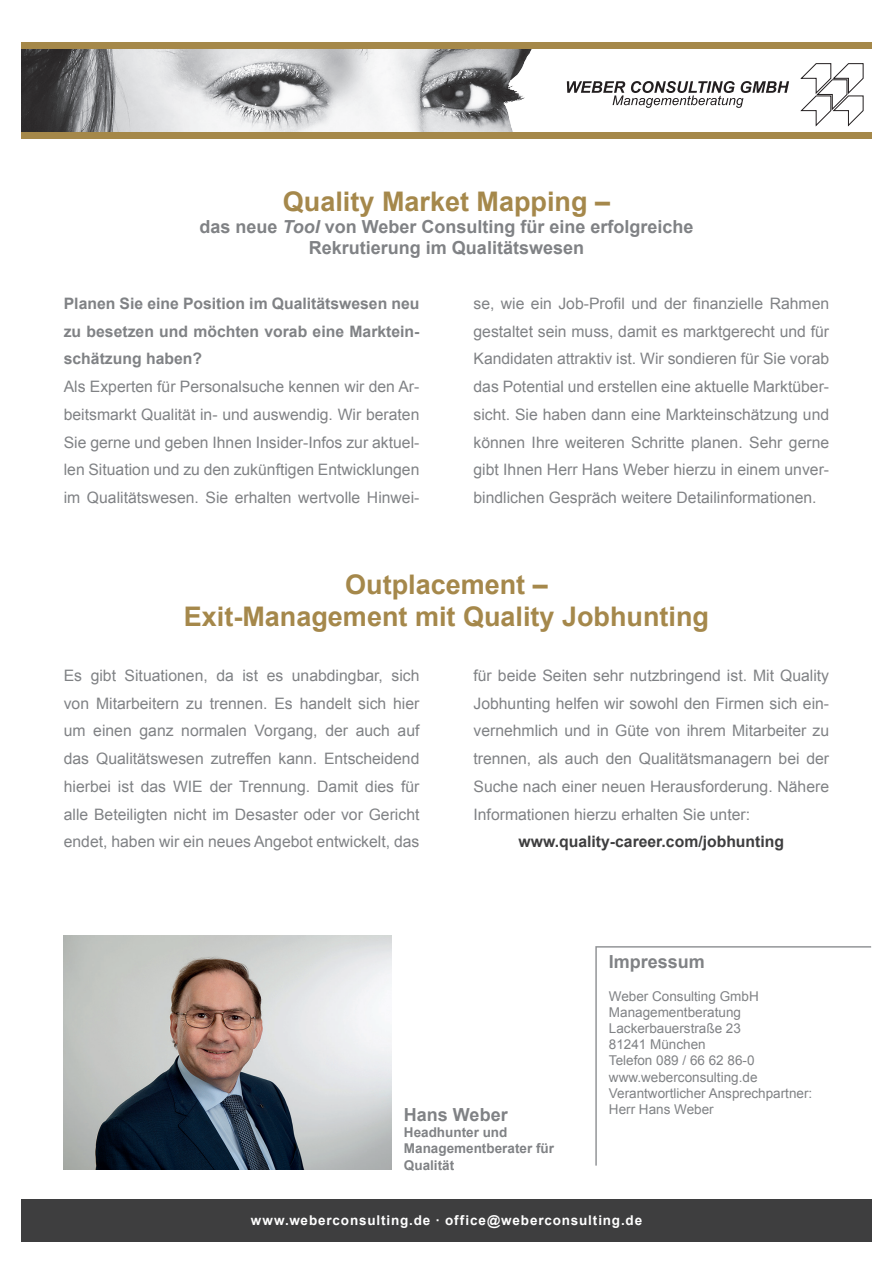
<style>
.page{position:relative;width:893px;height:1263px;background:#fff}
.page>*{position:absolute;margin:0;border:0;box-sizing:border-box;transform-origin:0 0}
.t1{font:700 27px/32.4px "Arial";color:#a5884b;text-align:center}
.t2{font:700 18px/21.6px "Arial";color:#808285;text-align:center}
.t3{font:15.75px/27.8px "Arial";color:#808285;text-align:justify}
.t4{font:700 15.75px/27.8px "Arial";color:#808285;text-align:justify}
.t5{font:700 15.75px "Arial";color:#3e3e3f}
.t6{font:13.5px/16.2px "Arial";color:#808285}
.t7{font:700 13.5px "Arial";letter-spacing:.065em;color:#fff}
.t8{font:700 13.5px/16.2px "Arial";color:#808285}
.s1{font-style:italic}
</style>
<div class="page">
<img style="left:21px;top:49px;width:546px;height:83px">
<div style="left:21px;top:1199px;width:851px;height:43px;background:#3e3e3f"></div>
<div style="left:21px;top:43px;width:851px;height:6px;background:#a58849"></div>
<div style="left:21px;top:132px;width:851px;height:6px;background:#a58849"></div>
<svg style="left:595px;top:946px;width:277px;height:220px"></svg>
<svg style="left:567px;top:81px;width:222px;height:27px"></svg>
<svg style="left:800px;top:63px;width:63px;height:63px"></svg>
<img style="left:64px;top:935px;width:327px;height:234px">
<h1 class="t1" style="left:283px;top:186px;width:329px">Quality Market Mapping –</h1>
<p class="t2" style="left:199px;top:216px;width:496px">das neue <span class="s1">Tool</span> von Weber Consulting für eine erfolgreiche<br>Rekrutierung im Qualitätswesen</p>
<p class="t4" style="left:64px;top:290px;width:357px">Planen Sie eine Position im Qualitätswesen neu zu besetzen und möchten vorab eine Marktein&shy;schätzung haben?</p>
<p class="t3" style="left:64px;top:373px;width:357px">Als Experten für Personalsuche kennen wir den Ar&shy;beitsmarkt Qualität in- und auswendig. Wir beraten Sie gerne und geben Ihnen Insider-Infos zur aktuel&shy;len Situation und zu den zukünftigen Entwicklungen im Qualitätswesen. Sie erhalten wertvolle Hinwei-</p>
<p class="t3" style="left:473px;top:289px;width:357px">se, wie ein Job-Profil und der finanzielle Rahmen gestaltet sein muss, damit es marktgerecht und für Kandidaten attraktiv ist. Wir sondieren für Sie vorab das Potential und erstellen eine aktuelle Marktüber&shy;sicht. Sie haben dann eine Markteinschätzung und können Ihre weiteren Schritte planen. Sehr gerne gibt Ihnen Herr Hans Weber hierzu in einem unver&shy;bindlichen Gespräch weitere Detailinformationen.</p>
<h1 class="t1" style="left:184px;top:568px;width:527px">Outplacement –<br>Exit-Management mit Quality Jobhunting</h1>
<p class="t3" style="left:64px;top:661px;width:357px">Es gibt Situationen, da ist es unabdingbar, sich von Mitarbeitern zu trennen. Es handelt sich hier um einen ganz normalen Vorgang, der auch auf das Qualitätswesen zutreffen kann. Entscheidend hierbei ist das WIE der Trennung. Damit dies für alle Beteiligten nicht im Desaster oder vor Gericht endet, haben wir ein neues Angebot entwickelt, das</p>
<p class="t3" style="left:473px;top:661px;width:357px">für beide Seiten sehr nutzbringend ist. Mit Quality Jobhunting helfen wir sowohl den Firmen sich ein&shy;vernehmlich und in Güte von ihrem Mitarbeiter zu trennen, als auch den Qualitätsmanagern bei der Suche nach einer neuen Herausforderung. Nähere Informationen hierzu erhalten Sie unter:</p>
<p class="t5" style="left:519px;top:831px;width:267px">www.quality-career.com/jobhunting</p>
<p class="t2" style="left:404px;top:1104px;width:105px">Hans Weber</p>
<p class="t8" style="left:404px;top:1124px;width:152px">Headhunter und<br>Managementberater für<br>Qualität</p>
<p class="t2" style="left:609px;top:951px;width:98px">Impressum</p>
<p class="t6" style="left:609px;top:987px;width:205px">Weber Consulting GmbH<br>Managementberatung<br>Lackerbauerstraße 23<br>81241 München<br>Telefon 089 / 66 62 86-0 www.weberconsulting.de<br>Verantwortlicher Ansprechpartner:<br>Herr Hans Weber</p>
<p class="t7" style="left:251px;top:1211px;width:393px">www.weberconsulting.de · office@weberconsulting.de</p>
</div>
